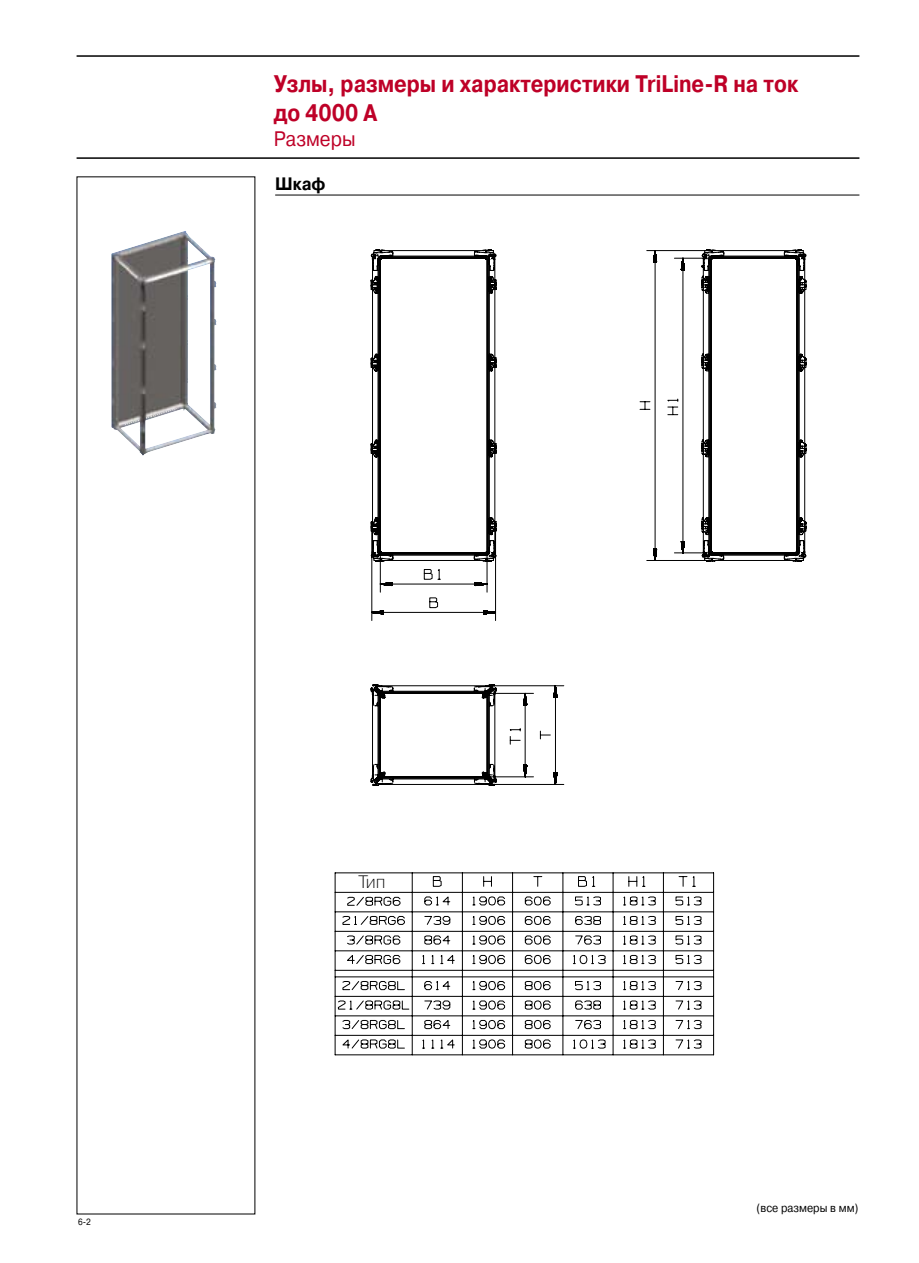
<style>
.page{position:relative;width:919px;height:1263px;background:#fff}
.page>*{position:absolute;margin:0;border:0;box-sizing:border-box;transform-origin:0 0}
.t1{font:700 24px/28.8px "Pragmatica C";color:#be0027;scale:.85 1}
.t2{font:21px "Pragmatica C";color:#be0027;scale:.9 1}
.t3{font:700 18px "Pragmatica C";color:#000;scale:.9 1}
.t4{font:18px "Pragmatica Light C";color:#000}
.t5{font:12px "Pragmatica C";color:#000;scale:.9 1}
.t6{font:9px "Pragmatica C";color:#000;scale:.9 1}
</style>
<div class="page">
<img style="left:111px;top:231px;width:105px;height:224px">
<hr style="left:275px;top:195px;width:584px;height:1px;background:#000">
<svg style="left:335px;top:249px;width:471px;height:806px"></svg>
<hr style="left:77px;top:55px;width:782px;height:2px;background:#000">
<hr style="left:77px;top:157px;width:782px;height:2px;background:#000">
<p class="t1" style="left:274px;top:69px;width:618px">Узлы, размеры и характеристики TriLine-R на ток до 4000 A</p>
<p class="t2" style="left:274px;top:127px;width:92px">Размеры</p>
<p class="t3" style="left:275px;top:174px;width:57px">Шкаф</p>
<p class="t6" style="left:78px;top:1216px;width:16px">6-2</p>
<p class="t4" style="left:358px;top:872px;width:29px">Тип</p>
<p class="t5" style="left:756px;top:1201px;width:115px">(все размеры в мм)</p>
</div>
